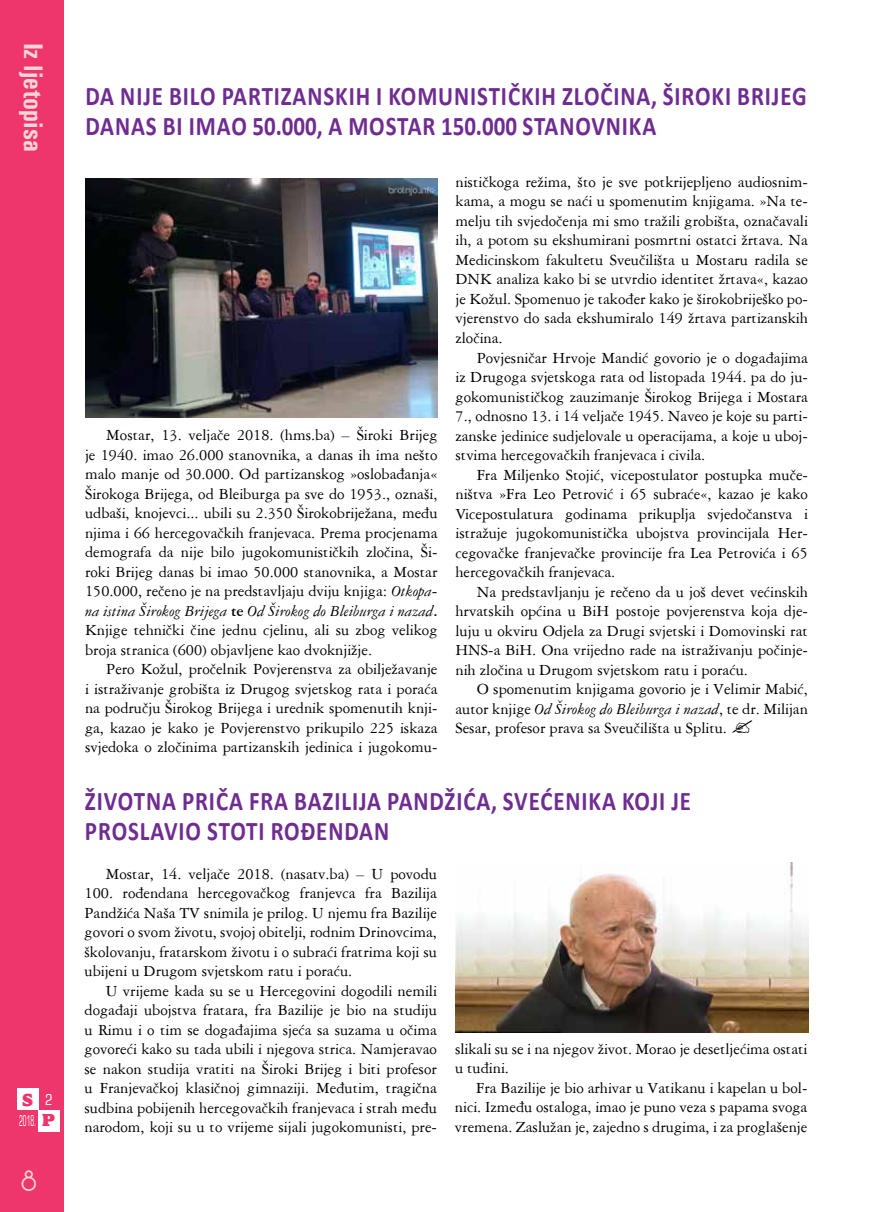
<style>
.page{position:relative;width:893px;height:1212px;background:#fff}
.page>*{position:absolute;margin:0;border:0;box-sizing:border-box;transform-origin:0 0}
.naslov_mali{font:700 27px/30px "Calibri";letter-spacing:.04em;color:#6f2c91;scale:.85 1}
.t1{font:700 condensed 27px "Univers";color:#fcd7d8}
.t2{font:27px "Andes";color:#fcd7d8}
.t3{font:800 18px "Alfredo";color:#ee366d}
.bt_11{font:16.5px/19.5px "American Garamond BT";color:#000;text-align:justify}
.t4{font:condensed 15px "Square 721 BT";color:#fff;scale:.5 1}
.t5{font:condensed 15px "Square 721 BT";color:#fff}
.s1{font-family:"Alfredo";font-weight:800;font-stretch:normal;font-size:18px;color:#ee366d}
.s2{font-style:italic}
.s3{font-weight:700}
</style>
<div class="page">
<div style="left:0;top:0;width:64px;height:1212px;background:#ee366d"></div>
<div style="left:17px;top:1089px;width:21px;height:21px;background:#fff"></div>
<div style="left:38px;top:1110px;width:22px;height:21px;background:#fff"></div>
<img style="left:85px;top:179px;width:352px;height:239px">
<img style="left:455px;top:862px;width:353px;height:170px">
<h1 class="t1" style="left:50px;top:43px;width:110px;rotate:90deg">Iz ljetopisa</h1>
<p class="t3" style="left:22px;top:1090px;width:12px">S</p>
<p class="t4" style="left:19px;top:1112px;width:73px">2018. <span class="s1">P</span></p>
<p class="t5" style="left:45px;top:1090px;width:9px">2</p>
<h1 class="t2" style="left:21px;top:1169px;width:17px">8</h1>
<p class="naslov_mali" style="left:85px;top:80px;width:850px">DA NIJE BILO PARTIZANSKIH I KOMUNISTIČKIH ZLOČINA, ŠIROKI BRIJEG<br>DANAS BI IMAO 50.000, A MOSTAR 150.000 STANOVNIKA</p>
<p class="bt_11" style="left:85px;top:425px;width:354px;text-indent:21px">Mostar, 13. veljače 2018. (hms.ba) – Široki Brijeg je 1940. imao 26.000 stanovnika, a danas ih ima nešto malo manje od 30.000. Od partizanskog »oslobađanja« Širokoga Brijega, od Bleiburga pa sve do 1953., oznaši, udbaši, knojevci... ubili su 2.350 Širokobriježana, među njima i 66 hercegovačkih franjevaca. Prema procjenama demografa da nije bilo jugokomunističkih zločina, Ši&shy;roki Brijeg danas bi imao 50.000 stanovnika, a Mostar 150.000, rečeno je na predstavljaju dviju knjiga: <span class="s2">Otkopa&shy;na istina Širokog Brijega</span> <span class="s3">te</span> <span class="s2">Od Širokog do Bleiburga i nazad</span><span class="s3">.<br></span>Knjige tehnički čine jednu cjelinu, ali su zbog velikog broja stranica (600) objavljene kao dvoknjižje.</p>
<p class="bt_11" style="left:85px;top:659px;width:354px;text-indent:21px">Pero Kožul, pročelnik Povjerenstva za obilježavanje i istraživanje grobišta iz Drugog svjetskog rata i poraća na području Širokog Brijega i urednik spomenutih knji&shy;ga, kazao je kako je Povjerenstvo prikupilo 225 iskaza svjedoka o zločinima partizanskih jedinica i jugokomu-</p>
<p class="bt_11" style="left:455px;top:172px;width:354px">nističkoga režima, što je sve potkrijepljeno audiosnim&shy;kama, a mogu se naći u spomenutim knjigama. »Na te&shy;melju tih svjedočenja mi smo tražili grobišta, označavali ih, a potom su ekshumirani posmrtni ostatci žrtava. Na Medicinskom fakultetu Sveučilišta u Mostaru radila se DNK analiza kako bi se utvrdio identitet žrtava«, kazao je Kožul. Spomenuo je također kako je širokobriješko po&shy;vjerenstvo do sada ekshumiralo 149 žrtava partizanskih zločina.</p>
<p class="bt_11" style="left:455px;top:347px;width:354px;text-indent:21px">Povjesničar Hrvoje Mandić govorio je o događajima iz Drugoga svjetskoga rata od listopada 1944. pa do ju&shy;gokomunističkog zauzimanje Širokog Brijega i Mostara 7., odnosno 13. i 14 veljače 1945. Naveo je koje su parti&shy;zanske jedinice sudjelovale u operacijama, a koje u uboj&shy;stvima hercegovačkih franjevaca i civila.</p>
<p class="bt_11" style="left:455px;top:464px;width:354px;text-indent:21px">Fra Miljenko Stojić, vicepostulator postupka muče&shy;ništva »Fra Leo Petrović i 65 subraće«, kazao je kako Vicepostulatura godinama prikuplja svjedočanstva i istražuje jugokomunistička ubojstva provincijala Her&shy;cegovačke franjevačke provincije fra Lea Petrovića i 65 hercegovačkih franjevaca.</p>
<p class="bt_11" style="left:455px;top:581px;width:354px;text-indent:21px">Na predstavljanju je rečeno da u još devet većinskih hrvatskih općina u BiH postoje povjerenstva koja dje&shy;luju u okviru Odjela za Drugi svjetski i Domovinski rat HNS-a BiH. Ona vrijedno rade na istraživanju počinje&shy;nih zločina u Drugom svjetskom ratu i poraću.</p>
<p class="bt_11" style="left:455px;top:679px;width:354px;text-indent:21px">O spomenutim knjigama govorio je i Velimir Mabić, autor knjige <span class="s2">Od Širokog do Bleiburga i nazad</span>, te dr. Milijan Sesar, profesor prava sa Sveučilišta u Splitu.</p>
<p class="naslov_mali" style="left:85px;top:785px;width:714px">ŽIVOTNA PRIČA FRA BAZILIJA PANDŽIĆA, SVEĆENIKA KOJI JE<br>PROSLAVIO STOTI ROĐENDAN</p>
<p class="bt_11" style="left:85px;top:863px;width:354px;text-indent:21px">Mostar, 14. veljače 2018. (nasatv.ba) – U povodu 100. rođendana hercegovačkog franjevca fra Bazilija Pandžića Naša TV snimila je prilog. U njemu fra Bazilije govori o svom životu, svojoj obitelji, rodnim Drinovcima, školovanju, fratarskom životu i o subraći fratrima koji su ubijeni u Drugom svjetskom ratu i poraću.</p>
<p class="bt_11" style="left:85px;top:980px;width:354px;text-indent:21px">U vrijeme kada su se u Hercegovini dogodili nemili događaji ubojstva fratara, fra Bazilije je bio na studiju u Rimu i o tim se događajima sjeća sa suzama u očima govoreći kako su tada ubili i njegova strica. Namjeravao se nakon studija vratiti na Široki Brijeg i biti profesor u Franjevačkoj klasičnoj gimnaziji. Međutim, tragična sudbina pobijenih hercegovačkih franjevaca i strah među narodom, koji su u to vrijeme sijali jugokomunisti, pre-</p>
<p class="bt_11" style="left:455px;top:1038px;width:354px">slikali su se i na njegov život. Morao je desetljećima ostati u tuđini.</p>
<p class="bt_11" style="left:455px;top:1077px;width:354px;text-indent:21px">Fra Bazilije je bio arhivar u Vatikanu i kapelan u bol&shy;nici. Između ostaloga, imao je puno veza s papama svoga vremena. Zaslužan je, zajedno s drugima, i za proglašenje</p>
</div>
